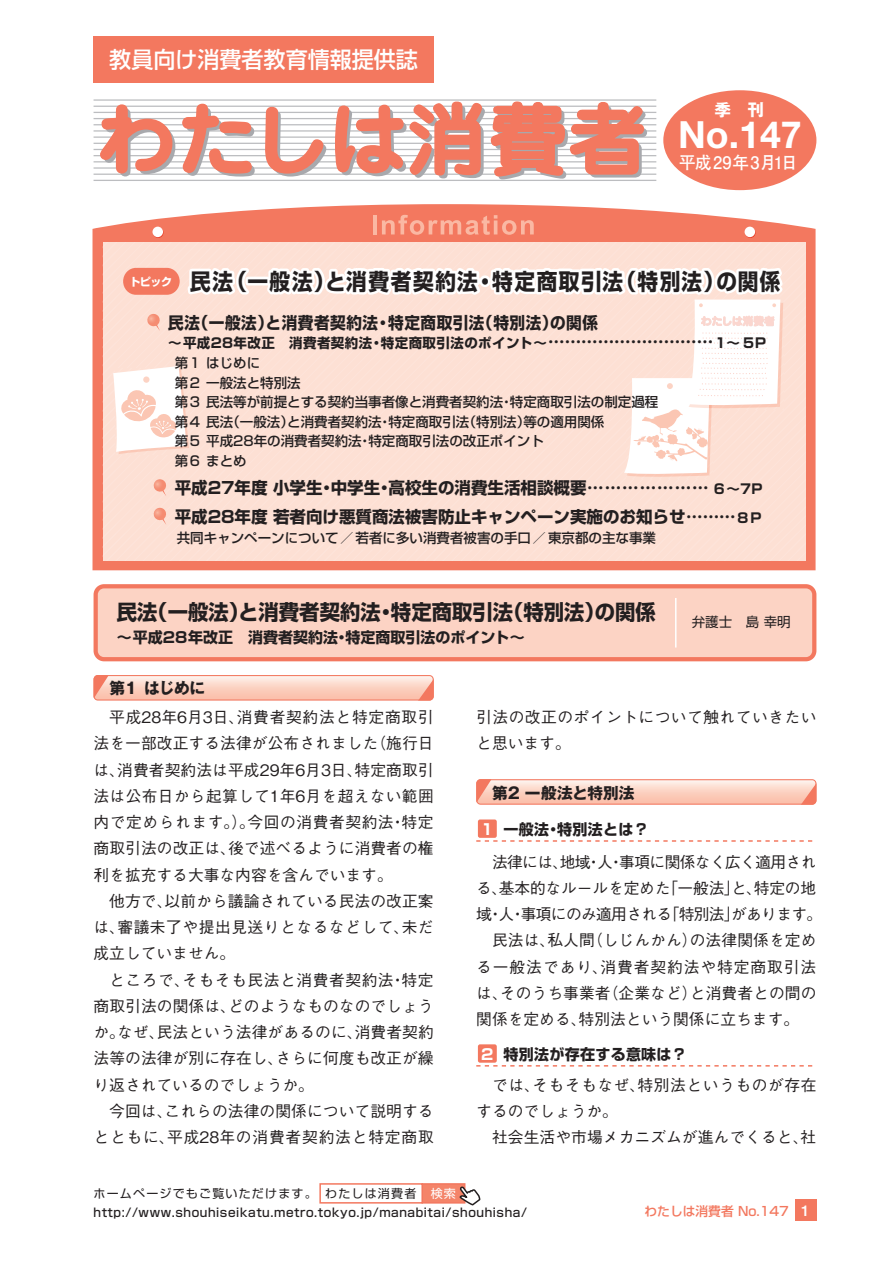
<style>
.page{position:relative;width:893px;height:1263px;background:#fff}
.page>*{position:absolute;margin:0;border:0;box-sizing:border-box;transform-origin:0 0}
.t1{font:700 37.5px "Helvetica Neue LT Std";color:#fff}
.t2{font:700 22.5px "Shin Go Pro";letter-spacing:.07em;color:#231f20;scale:.92 1}
.t3{font:500 22.5px "Shin Go Pro";color:#fff}
.t4{font:700 21px "Shin Go Pro";color:#231f20}
.t5{font:700 17.25px "Futo Go B101 Pro";letter-spacing:.01em;color:#fff;scale:.96 1}
.t6{font:700 16.5px/28.5px "Shin Go Pro";color:#231f20}
.t7{font:700 16.5px "Shin Go Pro";letter-spacing:.03em;color:#231f20;scale:.95 1}
.t8{font:700 16.5px "Gothic MB101 Pro";color:#fff}
.t9{font:500 15.75px/26.2px "Gothic BBB Pro";letter-spacing:.005em;color:#231f20;text-align:justify}
.t10{font:500 15.75px/26.2px "Gothic BBB Pro";letter-spacing:.035em;color:#231f20}
.t11{font:500 15.75px/26.2px "Gothic BBB Pro";letter-spacing:.03em;color:#231f20}
.t12{font:500 15.75px "Gothic BBB Pro";letter-spacing:-.045em;color:#231f20}
.t13{font:500 15.75px "Gothic BBB Pro";letter-spacing:-.04em;color:#231f20}
.t14{font:500 15.75px "Gothic BBB Pro";letter-spacing:.06em;color:#231f20}
.t15{font:700 15.75px "Gothic MB101 Pro";letter-spacing:-.02em;color:#231f20}
.t16{font:700 15px "Shin Go Pro";color:#231f20}
.t17{font:700 15px "Shin Go Pro";letter-spacing:.02em;color:#231f20}
.t18{font:500 13.5px/19.5px "Shin Go Pro";color:#231f20}
.t19{font:700 13.5px "Shin Go Pro";letter-spacing:.03em;color:#231f20}
.t20{font:13.5px "Shin Go Pro";color:#231f20}
.t21{font:500 12.75px "Shin Go Pro";color:#f3785f}
.t22{font:500 12px/19.5px "Shin Go Pro";letter-spacing:.05em;color:#231f20}
.s1{font-size:16.5px}
.s2{font-size:13.5px}
.s3{color:#fff}
.s4{font-weight:400}
.s5{font-weight:400;color:#fff}
.s6{font-family:"Helvetica Neue LT Std";font-size:15px;color:#fff}
</style>
<div class="page">
<svg style="left:94px;top:675px;width:340px;height:25px;background:#facbbb"></svg>
<svg style="left:476px;top:779px;width:340px;height:26px;background:#facaba"></svg>
<svg style="left:93px;top:204px;width:723px;height:366px;background:#f48b76"></svg>
<div style="left:103px;top:242px;width:702px;height:319px;background:#fde0d4"></div>
<div style="left:421px;top:1183px;width:44px;height:20px;background:#f48469;border:2px solid #f3785f"></div>
<div style="left:319px;top:1183px;width:104px;height:20px;background:#fff;border:2px solid #f3785f"></div>
<svg style="left:94px;top:584px;width:722px;height:77px;background:#fac8b8"></svg>
<div style="left:94px;top:36px;width:340px;height:47px;background:#f3785f"></div>
<hr style="left:94px;top:99px;width:562px;height:2px;background:#bcbdc0">
<hr style="left:94px;top:106px;width:562px;height:1px;background:#bcbdc0">
<hr style="left:94px;top:112px;width:562px;height:1px;background:#bcbdc0">
<hr style="left:94px;top:118px;width:562px;height:1px;background:#bcbdc0">
<hr style="left:94px;top:124px;width:562px;height:1px;background:#bcbdc0">
<hr style="left:94px;top:130px;width:562px;height:2px;background:#bcbdc0">
<hr style="left:94px;top:136px;width:562px;height:2px;background:#bcbdc0">
<hr style="left:94px;top:143px;width:562px;height:1px;background:#bcbdc0">
<hr style="left:94px;top:149px;width:562px;height:1px;background:#bcbdc0">
<hr style="left:94px;top:155px;width:562px;height:1px;background:#bcbdc0">
<hr style="left:94px;top:161px;width:562px;height:1px;background:#bcbdc0">
<hr style="left:94px;top:167px;width:562px;height:2px;background:#bcbdc0">
<hr style="left:94px;top:174px;width:562px;height:1px;background:#bcbdc0">
<hr style="left:94px;top:180px;width:562px;height:1px;background:#bcbdc0">
<svg style="left:99px;top:104px;width:76px;height:72px"></svg>
<svg style="left:181px;top:103px;width:74px;height:74px"></svg>
<svg style="left:265px;top:106px;width:61px;height:71px"></svg>
<svg style="left:334px;top:101px;width:313px;height:78px"></svg>
<div style="left:663px;top:90px;width:153px;height:100px;background:#f3785f;border-radius:50%"></div>
<div style="left:795px;top:1199px;width:21px;height:22px;background:#f3785f"></div>
<div style="left:152px;top:227px;width:11px;height:10px;background:#fff;border-radius:50%"></div>
<svg style="left:745px;top:227px;width:11px;height:11px"></svg>
<div style="left:745px;top:227px;width:10px;height:10px;background:#fff;border-radius:50%"></div>
<hr style="left:373px;top:215px;width:4px;height:19px;background:#fab8a3">
<svg style="left:382px;top:215px;width:152px;height:20px;background:#f58e77"></svg>
<svg style="left:153px;top:508px;width:13px;height:16px"></svg>
<svg style="left:113px;top:267px;width:670px;height:229px"></svg>
<hr style="left:675px;top:598px;width:1px;height:49px;background:#fff">
<svg style="left:476px;top:840px;width:337px;height:2px"></svg>
<div style="left:478px;top:819px;width:19px;height:19px;background:#f3785f;border-radius:2px"></div>
<svg style="left:476px;top:1065px;width:337px;height:1px"></svg>
<div style="left:478px;top:1044px;width:19px;height:19px;background:#f3785f;border-radius:2px"></div>
<svg style="left:458px;top:1185px;width:23px;height:21px"></svg>
<h2 class="t3" style="left:109px;top:41px;width:310px">教員向け消費者教育情報提供誌</h2>
<p class="t8" style="left:714px;top:96px;width:51px">季　刊</p>
<h1 class="t1" style="left:678px;top:112px;width:125px">No.147</h1>
<p class="t5" style="left:679px;top:149px;width:125px">平成29年3月1日</p>
<h2 class="t2" style="left:129px;top:263px;width:709px"><sup>トピック</sup> 民法（一般法）と消費者契約法・特定商取引法（特別法）の関係</h2>
<p class="t7" style="left:168px;top:310px;width:454px">民法（一般法）と消費者契約法・特定商取引法（特別法）の関係</p>
<p class="t19" style="left:168px;top:332px;width:600px">～平成28年改正　消費者契約法・特定商取引法のポイント～<span class="s1">…………………………</span>1～ 5Ｐ</p>
<p class="t18" style="left:175px;top:352px;width:485px">第１ はじめに<br>第２ 一般法と特別法<br>第３ 民法等が前提とする契約当事者像と消費者契約法・特定商取引法の制定過程第４ 民法（一般法）と消費者契約法・特定商取引法（特別法）等の適用関係<br>第５ 平成28年の消費者契約法・特定商取引法の改正ポイント<br>第６ まとめ</p>
<p class="t6" style="left:175px;top:472px;width:589px">平成27年度 小学生・中学生・高校生の消費生活相談概要………………… <span class="s2">6～7P</span>平成28年度 若者向け悪質商法被害防止キャンペーン実施のお知らせ………<span class="s2">８P</span></p>
<p class="t18" style="left:177px;top:526px;width:481px">共同キャンペーンについて／若者に多い消費者被害の手口／東京都の主な事業</p>
<h3 class="t4" style="left:117px;top:596px;width:540px">民法（一般法）と消費者契約法・特定商取引法（特別法）の関係</h3>
<p class="t16" style="left:117px;top:625px;width:410px">～平成28年改正　消費者契約法・特定商取引法のポイント～</p>
<p class="t15" style="left:109px;top:675px;width:97px">第１ はじめに</p>
<p class="t20" style="left:692px;top:611px;width:100px">弁護士　島 幸明</p>
<p class="t9" style="left:94px;top:702px;width:342px;text-indent:16px">平成28年6月3日、消費者契約法と特定商取引法を一部改正する法律が公布されました（施行日は、消費者契約法は平成29年6月3日、特定商取引法は公布日から起算して1年6月を超えない範囲内で定められます。）。今回の消費者契約法・特定商取引法の改正は、後で述べるように消費者の権利を拡充する大事な内容を含んでいます。</p>
<p class="t9" style="left:94px;top:886px;width:342px;text-indent:16px">他方で、以前から議論されている民法の改正案は、審議未了や提出見送りとなるなどして、未だ成立していません。</p>
<p class="t9" style="left:94px;top:965px;width:342px;text-indent:16px">ところで、そもそも民法と消費者契約法・特定商取引法の関係は、どのようなものなのでしょうか。なぜ、民法という法律があるのに、消費者契約法等の法律が別に存在し、さらに何度も改正が繰り返されているのでしょうか。</p>
<p class="t9" style="left:94px;top:1096px;width:342px;text-align:right">今回は、これらの法律の関係について説明するとともに、平成28年の消費者契約法と特定商取</p>
<p class="t11" style="left:476px;top:702px;width:342px">引法の改正のポイントについて触れていきたいと思います。</p>
<p class="t15" style="left:492px;top:779px;width:144px">第2 一般法と特別法</p>
<p class="t17" style="left:481px;top:817px;width:169px"><span class="s3">1</span> 一般法・特別法とは？</p>
<p class="t13" style="left:492px;top:849px;width:326px">法律には、地域・人・事項に関係なく広く適用され</p>
<p class="t9" style="left:476px;top:873px;width:342px">る、基本的なルールを定めた「一般法」と、特定の地</p>
<p class="t12" style="left:476px;top:901px;width:347px">域・人・事項にのみ適用される「特別法」があります。</p>
<p class="t9" style="left:492px;top:925px;width:326px">民法は、私人間（しじんかん）の法律関係を定め</p>
<p class="t14" style="left:476px;top:954px;width:342px">る一般法であり、消費者契約法や特定商取引法</p>
<p class="t9" style="left:476px;top:978px;width:342px">は、そのうち事業者（企業など）と消費者との間の</p>
<p class="t9" style="left:476px;top:1004px;width:324px">関係を定める、特別法という関係に立ちます。</p>
<p class="t17" style="left:481px;top:1042px;width:207px"><span class="s3">2</span> 特別法が存在する意味は？</p>
<p class="t10" style="left:476px;top:1070px;width:342px;text-indent:16px">では、そもそもなぜ、特別法というものが存在するのでしょうか。</p>
<p class="t9" style="left:492px;top:1122px;width:326px">社会生活や市場メカニズムが進んでくると、社</p>
<p class="t22" style="left:94px;top:1182px;width:435px"><span class="s4">ホームページでもご覧いただけます。　わたしは消費者　</span><span class="s5">検索</span>http://www.shouhiseikatu.metro.tokyo.jp/manabitai/shouhisha/</p>
<p class="t21" style="left:644px;top:1200px;width:167px">わたしは消費者 No.147 <span class="s6">1</span></p>
</div>
